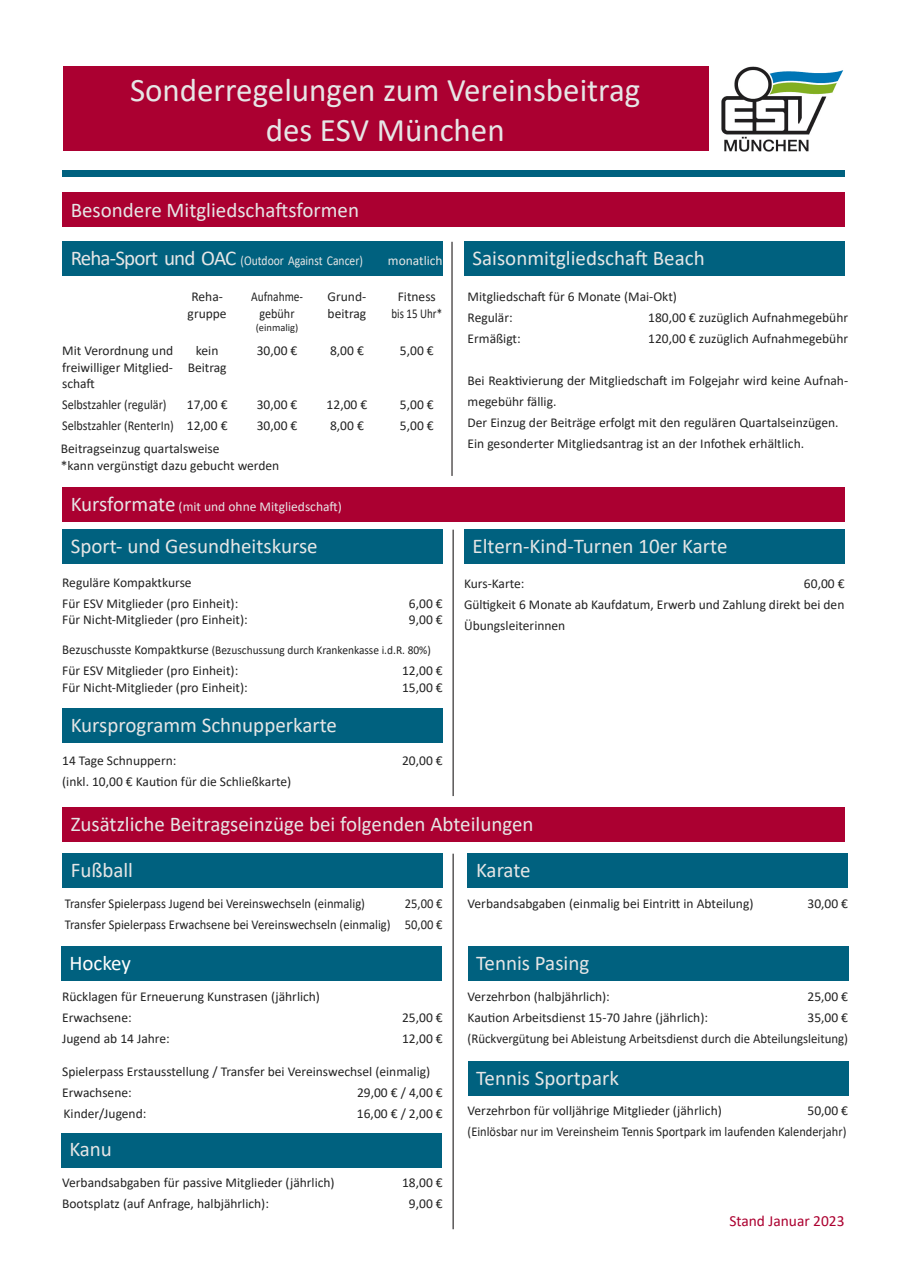
<style>
.page{position:relative;width:910px;height:1280px;background:#fff}
.page>*{position:absolute;margin:0;border:0;box-sizing:border-box;transform-origin:0 0}
.t1{font:33px/39.6px "Calibri";color:#e6e6e6;text-align:center}
.t2{font:21px "Calibri";color:#e6e6e6}
.t3{font:21px "Calibri";color:#fff}
.t4{font:15.45px "Calibri";color:#ac0030}
.t5{font:13.5px/21px "Calibri";color:#232323}
.t6{font:13.5px/21px "Calibri";color:#232323;text-align:right;scale:.93 1}
.t7{font:13.5px "Calibri";color:#e6e6e6}
.t8{font:13.5px/21px "Calibri";color:#232323;scale:.9 1}
.t9{font:13.5px "Calibri";color:#e6e6e6;scale:.86 1}
.t10{font:13.5px/16.5px "Calibri";color:#232323;text-align:center;scale:.85 1}
.t11{font:12px "Calibri";color:#232323;scale:.95 1}
.t12{font:10.5px "Calibri";color:#232323}
.s1{font-size:21px}
.s2{font-size:13.5px}
</style>
<div class="page">
<div style="left:62px;top:170px;width:783px;height:6px;background:#00617f"></div>
<hr style="left:451px;top:242px;width:2px;height:234px;background:#231f20">
<div style="left:63px;top:66px;width:645px;height:84px;background:#ab0031"></div>
<div style="left:62px;top:193px;width:783px;height:34px;background:#ab0031"></div>
<div style="left:62px;top:488px;width:783px;height:34px;background:#ab0031"></div>
<div style="left:62px;top:808px;width:783px;height:34px;background:#ab0031"></div>
<div style="left:62px;top:242px;width:381px;height:34px;background:#00617f"></div>
<div style="left:464px;top:242px;width:381px;height:34px;background:#00617f"></div>
<div style="left:62px;top:530px;width:381px;height:34px;background:#00617f"></div>
<div style="left:464px;top:530px;width:381px;height:34px;background:#00617f"></div>
<div style="left:62px;top:708px;width:381px;height:34px;background:#00617f"></div>
<div style="left:61px;top:946px;width:380px;height:34px;background:#00617f"></div>
<div style="left:468px;top:946px;width:380px;height:34px;background:#00617f"></div>
<div style="left:62px;top:854px;width:381px;height:34px;background:#00617f"></div>
<div style="left:468px;top:1061px;width:380px;height:34px;background:#00617f"></div>
<hr style="left:453px;top:530px;width:1px;height:266px;background:#231f20">
<hr style="left:453px;top:854px;width:1px;height:375px;background:#231f20">
<div style="left:61px;top:1133px;width:380px;height:34px;background:#00617f"></div>
<div style="left:468px;top:854px;width:380px;height:34px;background:#00617f"></div>
<img style="left:721px;top:66px;width:123px;height:85px">
<h1 class="t1" style="left:130px;top:69px;width:512px">Sonderregelungen zum Vereinsbeitrag des ESV München</h1>
<h2 class="t2" style="left:71px;top:196px;width:290px">Besondere Mitgliedschaftsformen</h2>
<p class="t9" style="left:71px;top:251px;width:341px"><span class="s1">Reha-Sport und OAC</span> (Outdoor Against Cancer)</p>
<p class="t7" style="left:388px;top:251px;width:56px">monatlich</p>
<h2 class="t2" style="left:473px;top:244px;width:234px">Saisonmitgliedschaft Beach</h2>
<p class="t10" style="left:251px;top:288px;width:63px">Aufnahme&shy;gebühr</p>
<p class="t12" style="left:256px;top:320px;width:44px">(einmalig)</p>
<p class="t5" style="left:257px;top:340px;width:42px">30,00 €</p>
<p class="t5" style="left:188px;top:288px;width:41px;line-height:16.5px">Reha&shy;gruppe</p>
<p class="t5" style="left:188px;top:342px;width:40px;line-height:16.5px;text-align:center">kein<br>Beitrag</p>
<p class="t5" style="left:187px;top:394px;width:42px">17,00 €<br>12,00 €</p>
<p class="t5" style="left:62px;top:342px;width:113px;line-height:16.5px;text-align:justify">Mit Verordnung und freiwilliger Mitglied&shy;schaft</p>
<p class="t8" style="left:62px;top:394px;width:126px">Selbstzahler (regulär)<br>Selbstzahler (RenterIn)</p>
<p class="t5" style="left:61px;top:440px;width:220px;line-height:16.5px">Beitragseinzug quartalsweise<br>*kann vergünstigt dazu gebucht werden</p>
<p class="t5" style="left:257px;top:394px;width:42px">30,00 €<br>30,00 €</p>
<p class="t5" style="left:328px;top:288px;width:40px;line-height:16.5px">Grund&shy;beitrag</p>
<p class="t5" style="left:330px;top:340px;width:35px">8,00 €</p>
<p class="t5" style="left:327px;top:394px;width:42px">12,00 €<br>8,00 €</p>
<p class="t7" style="left:71px;top:497px;width:273px"><span class="s1">Kursformate</span> (mit und ohne Mitgliedschaft)</p>
<p class="t5" style="left:392px;top:288px;width:52px;line-height:16.5px;text-align:center">Fitness bis 15 Uhr*</p>
<p class="t5" style="left:400px;top:340px;width:35px">5,00 €</p>
<p class="t5" style="left:400px;top:394px;width:35px">5,00 €<br>5,00 €</p>
<p class="t5" style="left:468px;top:286px;width:211px">Mitgliedschaft für 6 Monate (Mai-Okt)<br>Regulär:</p>
<p class="t5" style="left:648px;top:307px;width:201px">180,00 € zuzüglich Aufnahmegebühr</p>
<p class="t5" style="left:468px;top:328px;width:55px">Ermäßigt:</p>
<p class="t5" style="left:648px;top:328px;width:201px">120,00 € zuzüglich Aufnahmegebühr</p>
<p class="t5" style="left:468px;top:370px;width:382px">Bei Reaktivierung der Mitgliedschaft im Folgejahr wird keine Aufnah&shy;megebühr fällig.<br>Der Einzug der Beiträge erfolgt mit den regulären Quartalseinzügen.<br>Ein gesonderter Mitgliedsantrag ist an der Infothek erhältlich.</p>
<h2 class="t2" style="left:71px;top:531px;width:249px">Sport- und Gesundheitskurse</h2>
<h2 class="t2" style="left:472px;top:531px;width:256px">Eltern-Kind-Turnen 10er Karte</h2>
<p class="t5" style="left:62px;top:571px;width:178px">Reguläre Kompaktkurse<br>Für ESV Mitglieder (pro Einheit):</p>
<p class="t5" style="left:409px;top:592px;width:35px">6,00 €</p>
<p class="t5" style="left:62px;top:609px;width:187px">Für Nicht-Mitglieder (pro Einheit):</p>
<p class="t5" style="left:409px;top:609px;width:35px">9,00 €</p>
<p class="t11" style="left:62px;top:642px;width:390px"><span class="s2">Bezuschusste Kompaktkurse</span> (Bezuschussung durch Krankenkasse i.d.R. 80%)</p>
<p class="t5" style="left:62px;top:660px;width:178px">Für ESV Mitglieder (pro Einheit):</p>
<p class="t5" style="left:402px;top:660px;width:42px">12,00 €</p>
<p class="t5" style="left:62px;top:676px;width:187px">Für Nicht-Mitglieder (pro Einheit):</p>
<p class="t5" style="left:402px;top:676px;width:42px">15,00 €</p>
<h2 class="t2" style="left:71px;top:710px;width:268px">Kursprogramm Schnupperkarte</h2>
<p class="t5" style="left:62px;top:750px;width:116px">14 Tage Schnuppern:</p>
<p class="t5" style="left:402px;top:750px;width:42px">20,00 €</p>
<p class="t5" style="left:62px;top:771px;width:231px">(inkl. 10,00 € Kaution für die Schließkarte)</p>
<p class="t5" style="left:464px;top:572px;width:382px;text-align:justify;text-indent:340px">60,00 € Gültigkeit 6 Monate ab Kaufdatum, Erwerb und Zahlung direkt bei den Übungsleiterinnen</p>
<p class="t5" style="left:464px;top:572px;width:62px">Kurs-Karte:</p>
<h2 class="t2" style="left:71px;top:810px;width:464px">Zusätzliche Beitragseinzüge bei folgenden Abteilungen</h2>
<h2 class="t2" style="left:71px;top:855px;width:64px">Fußball</h2>
<h2 class="t2" style="left:476px;top:855px;width:56px">Karate</h2>
<p class="t6" style="left:65px;top:893px;width:324px">Transfer Spielerpass Jugend bei Vereinswechseln (einmalig)</p>
<p class="t6" style="left:65px;top:893px;width:408px">25,00 €<br>Transfer Spielerpass Erwachsene bei Vereinswechseln (einmalig) 50,00 €</p>
<p class="t5" style="left:468px;top:893px;width:287px">Verbandsabgaben (einmalig bei Eintritt in Abteilung)</p>
<p class="t5" style="left:807px;top:893px;width:42px">30,00 €</p>
<h2 class="t3" style="left:69px;top:948px;width:63px">Hockey</h2>
<h2 class="t2" style="left:476px;top:948px;width:115px">Tennis Pasing</h2>
<p class="t5" style="left:62px;top:986px;width:259px">Rücklagen für Erneuerung Kunstrasen (jährlich)<br>Erwachsene:</p>
<p class="t5" style="left:402px;top:1007px;width:42px">25,00 €</p>
<p class="t5" style="left:62px;top:1028px;width:109px">Jugend ab 14 Jahre:</p>
<p class="t5" style="left:402px;top:1028px;width:42px">12,00 €</p>
<p class="t5" style="left:62px;top:1061px;width:369px">Spielerpass Erstausstellung / Transfer bei Vereinswechsel (einmalig)<br>Erwachsene:</p>
<p class="t5" style="left:357px;top:1082px;width:87px">29,00 € / 4,00 €</p>
<p class="t5" style="left:468px;top:986px;width:144px">Verzehrbon (halbjährlich):</p>
<p class="t5" style="left:807px;top:986px;width:42px">25,00 €</p>
<p class="t5" style="left:468px;top:1007px;width:242px">Kaution Arbeitsdienst 15-70 Jahre (jährlich):</p>
<p class="t5" style="left:468px;top:1007px;width:382px;text-align:right">35,00 €<br>(Rückvergütung bei Ableistung Arbeitsdienst durch die Abteilungsleitung)</p>
<h2 class="t2" style="left:476px;top:1063px;width:144px">Tennis Sportpark</h2>
<p class="t5" style="left:64px;top:1103px;width:84px">Kinder/Jugend:</p>
<p class="t5" style="left:357px;top:1103px;width:87px">16,00 € / 2,00 €</p>
<p class="t5" style="left:468px;top:1100px;width:256px">Verzehrbon für volljährige Mitglieder (jährlich)</p>
<p class="t5" style="left:468px;top:1100px;width:382px;text-align:right">50,00 €<br>(Einlösbar nur im Vereinsheim Tennis Sportpark im laufenden Kalenderjahr)</p>
<h2 class="t2" style="left:69px;top:1135px;width:44px">Kanu</h2>
<p class="t5" style="left:62px;top:1171px;width:274px">Verbandsabgaben für passive Mitglieder (jährlich)</p>
<p class="t5" style="left:402px;top:1171px;width:42px">18,00 €</p>
<p class="t5" style="left:62px;top:1192px;width:208px">Bootsplatz (auf Anfrage, halbjährlich):</p>
<p class="t5" style="left:409px;top:1192px;width:35px">9,00 €</p>
<p class="t4" style="left:729px;top:1210px;width:117px">Stand Januar 2023</p>
</div>
